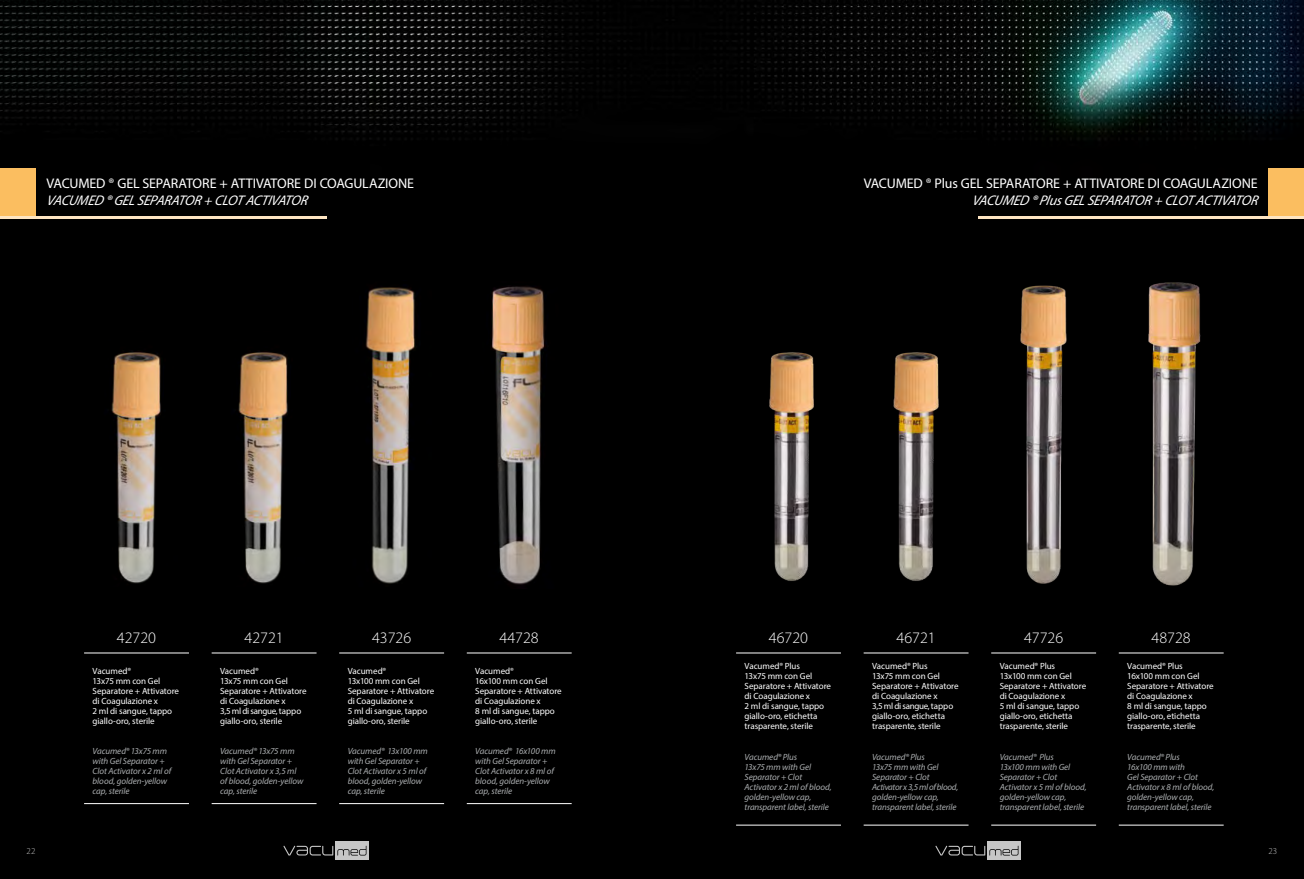
<style>
.page{position:relative;width:1304px;height:879px;background:#000}
.page>*{position:absolute;margin:0;border:0;box-sizing:border-box;transform-origin:0 0}
.t1{font:300 16.1px "Myriad Pro";color:#fff}
.t2{font:14px "Myriad Pro";letter-spacing:-.015em;color:#fff}
.t3{font:italic 14px "Myriad Pro";letter-spacing:-.02em;color:#fff}
.t4{font:9px/10px "Myriad Pro";letter-spacing:-.005em;color:#fff}
.t5{font:italic 9px/10px "Myriad Pro";letter-spacing:-.01em;color:#abaeb0}
.t6{font:300 9px "Myriad Pro";color:#c6c6c6}
</style>
<div class="page">
<div style="left:987px;top:841px;width:33px;height:19px;background:#c6c6c6"></div>
<svg style="left:935px;top:845px;width:83px;height:10px"></svg>
<div style="left:335px;top:841px;width:34px;height:19px;background:#c6c6c6"></div>
<svg style="left:283px;top:845px;width:83px;height:10px"></svg>
<img style="left:0;top:0;width:1304px;height:207px">
<img style="left:365px;top:287px;width:50px;height:297px">
<img style="left:238px;top:352px;width:50px;height:232px">
<img style="left:111px;top:351px;width:50px;height:233px">
<img style="left:491px;top:286px;width:56px;height:299px">
<div style="left:0;top:168px;width:35px;height:49px;background:#fbbe60"></div>
<hr style="left:0;top:217px;width:326px;height:2px;background:#fee5c2">
<img style="left:1148px;top:282px;width:53px;height:304px">
<img style="left:1020px;top:285px;width:47px;height:298px">
<img style="left:893px;top:352px;width:46px;height:229px">
<img style="left:769px;top:352px;width:45px;height:229px">
<div style="left:1269px;top:168px;width:35px;height:49px;background:#fbbe60"></div>
<hr style="left:978px;top:217px;width:326px;height:2px;background:#fee5c2">
<hr style="left:84px;top:653px;width:105px;height:1px;background:#fff">
<hr style="left:212px;top:653px;width:105px;height:1px;background:#fff">
<hr style="left:84px;top:803px;width:105px;height:1px;background:#fff">
<hr style="left:212px;top:803px;width:105px;height:1px;background:#fff">
<hr style="left:339px;top:653px;width:105px;height:1px;background:#fff">
<hr style="left:467px;top:653px;width:105px;height:1px;background:#fff">
<hr style="left:339px;top:803px;width:105px;height:1px;background:#fff">
<hr style="left:467px;top:803px;width:105px;height:1px;background:#fff">
<hr style="left:736px;top:653px;width:105px;height:1px;background:#fff">
<hr style="left:864px;top:653px;width:105px;height:1px;background:#fff">
<hr style="left:736px;top:825px;width:105px;height:1px;background:#fff">
<hr style="left:864px;top:825px;width:105px;height:1px;background:#fff">
<hr style="left:991px;top:653px;width:105px;height:1px;background:#fff">
<hr style="left:1119px;top:653px;width:105px;height:1px;background:#fff">
<hr style="left:991px;top:825px;width:105px;height:1px;background:#fff">
<hr style="left:1119px;top:825px;width:105px;height:1px;background:#fff">
<h2 class="t2" style="left:47px;top:175px;width:369px">VACUMED ® GEL SEPARATORE + ATTIVATORE DI COAGULAZIONE</h2>
<h2 class="t3" style="left:47px;top:191px;width:266px">VACUMED ®GEL SEPARATOR + CLOT ACTIVATOR</h2>
<h1 class="t1" style="left:117px;top:629px;width:41px">42720</h1>
<h1 class="t1" style="left:244px;top:629px;width:41px">42721</h1>
<h1 class="t1" style="left:372px;top:629px;width:41px">43726</h1>
<h1 class="t1" style="left:500px;top:629px;width:41px">44728</h1>
<p class="t4" style="left:93px;top:665px;width:88px">Vacumed®<br>13x75 mm con Gel<br>Separatore + Attivatore di Coagulazione x<br>2 ml di sangue, tappo giallo-oro, sterile</p>
<p class="t4" style="left:220px;top:665px;width:88px">Vacumed®<br>13x75 mm con Gel<br>Separatore + Attivatore di Coagulazione x<br>3,5 ml di sangue, tappo giallo-oro, sterile</p>
<p class="t4" style="left:348px;top:665px;width:88px">Vacumed®<br>13x100 mm con Gel<br>Separatore + Attivatore di Coagulazione x<br>5 ml di sangue, tappo giallo-oro, sterile</p>
<p class="t4" style="left:475px;top:665px;width:88px">Vacumed®<br>16x100 mm con Gel<br>Separatore + Attivatore di Coagulazione x<br>8 ml di sangue, tappo giallo-oro, sterile</p>
<p class="t5" style="left:93px;top:746px;width:80px">Vacumed® 13x75 mm with Gel Separator +<br>Clot Activator x 2 ml of blood, golden-yellow cap, sterile</p>
<p class="t5" style="left:220px;top:746px;width:85px">Vacumed® 13x75 mm with Gel Separator +<br>Clot Activator x 3,5 ml of blood, golden-yellow cap, sterile</p>
<p class="t5" style="left:348px;top:746px;width:82px">Vacumed® 13x100 mm with Gel Separator +<br>Clot Activator x 5 ml of blood, golden-yellow cap, sterile</p>
<p class="t5" style="left:475px;top:746px;width:82px">Vacumed® 16x100 mm with Gel Separator +<br>Clot Activator x 8 ml of blood, golden-yellow cap, sterile</p>
<h2 class="t2" style="left:864px;top:174px;width:395px">VACUMED ® Plus GEL SEPARATORE + ATTIVATORE DI COAGULAZIONE</h2>
<h2 class="t3" style="left:972px;top:191px;width:290px">VACUMED ®PlusGEL SEPARATOR + CLOT ACTIVATOR</h2>
<h1 class="t1" style="left:769px;top:629px;width:41px">46720</h1>
<h1 class="t1" style="left:896px;top:629px;width:41px">46721</h1>
<h1 class="t1" style="left:1024px;top:629px;width:41px">47726</h1>
<h1 class="t1" style="left:1152px;top:629px;width:41px">48728</h1>
<p class="t4" style="left:745px;top:660px;width:88px">Vacumed® Plus<br>13x75 mm con Gel<br>Separatore + Attivatore di Coagulazione x<br>2 ml di sangue, tappo giallo-oro, etichetta trasparente, sterile</p>
<p class="t4" style="left:872px;top:660px;width:88px">Vacumed® Plus<br>13x75 mm con Gel<br>Separatore + Attivatore di Coagulazione x<br>3,5 ml di sangue, tappo giallo-oro, etichetta trasparente, sterile</p>
<p class="t4" style="left:1000px;top:660px;width:88px">Vacumed® Plus<br>13x100 mm con Gel<br>Separatore + Attivatore di Coagulazione x<br>5 ml di sangue, tappo giallo-oro, etichetta trasparente, sterile</p>
<p class="t4" style="left:1127px;top:660px;width:88px">Vacumed® Plus<br>16x100 mm con Gel<br>Separatore + Attivatore di Coagulazione x<br>8 ml di sangue, tappo giallo-oro, etichetta trasparente, sterile</p>
<p class="t5" style="left:745px;top:751px;width:89px">Vacumed® Plus<br>13x75 mm with Gel<br>Separator + Clot<br>Activator x 2 ml of blood, golden-yellow cap, transparent label, sterile</p>
<p class="t5" style="left:872px;top:751px;width:88px">Vacumed® Plus<br>13x75 mm with Gel<br>Separator + Clot<br>Activator x 3,5 ml of blood, golden-yellow cap, transparent label, sterile</p>
<p class="t5" style="left:1000px;top:751px;width:89px">Vacumed® Plus<br>13x100 mm with Gel<br>Separator + Clot<br>Activator x 5 ml of blood, golden-yellow cap, transparent label, sterile</p>
<p class="t5" style="left:1127px;top:751px;width:89px">Vacumed® Plus<br>16x100 mm with<br>Gel Separator + Clot<br>Activator x 8 ml of blood, golden-yellow cap, transparent label, sterile</p>
<p class="t6" style="left:27px;top:846px;width:10px">22</p>
<p class="t6" style="left:1268px;top:846px;width:10px">23</p>
</div>
